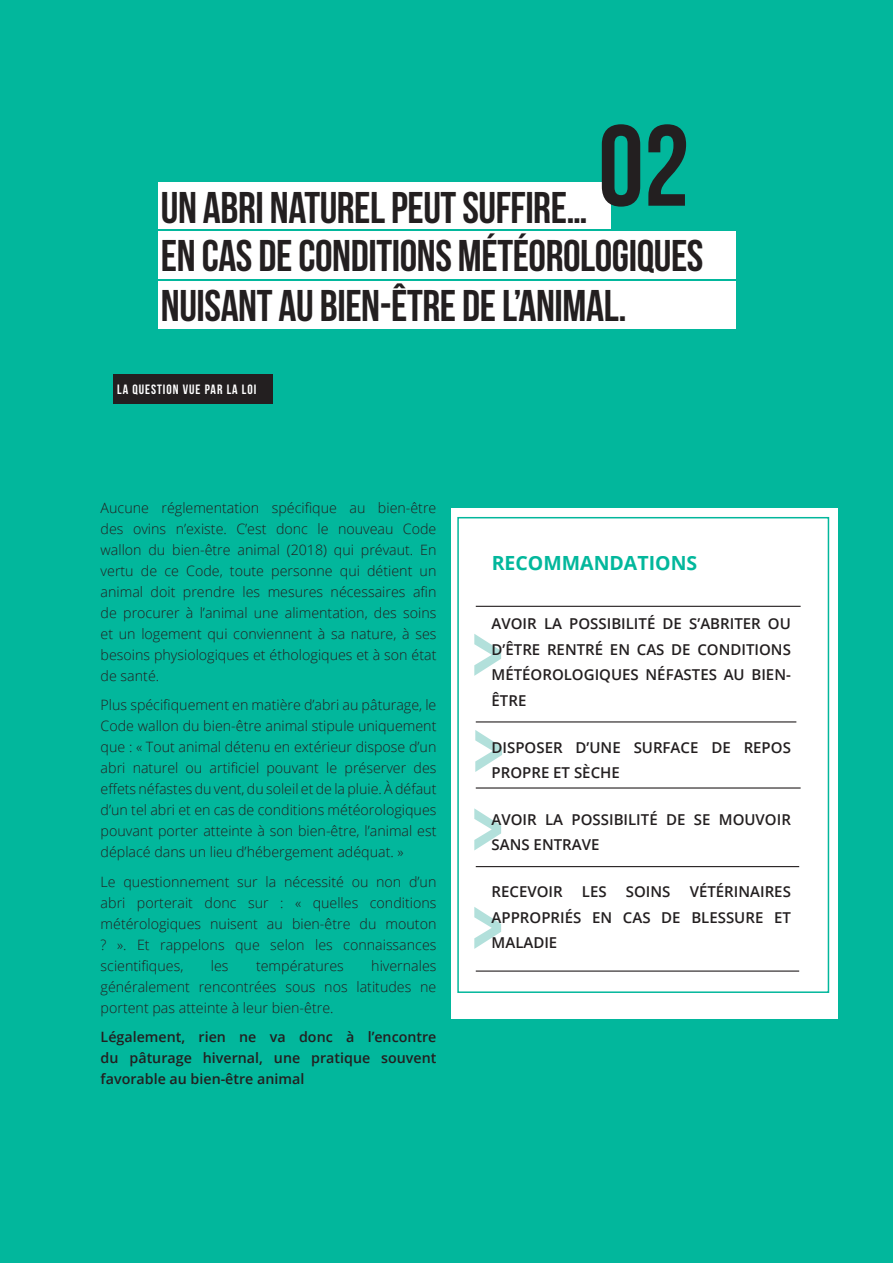
<style>
.page{position:relative;width:893px;height:1263px;background:#02b79c}
.page>*{position:absolute;margin:0;border:0;box-sizing:border-box;transform-origin:0 0}
.t1{font:115.05px "Bebas Neue";color:#231f20}
.t2{font:68.4px/96.1px "Source Code Variable";color:#95d4cd}
.t3{font:44.4px/49.3px "Bebas Neue";letter-spacing:-.01em;color:#231f20}
.t4{font:700 19.5px "Open Sans";color:#02b79c}
.t5{font:600 15px/25.5px "Open Sans";color:#231f20;text-align:justify}
.t6{font:300 14.25px/21px "Open Sans";color:#231f20;text-align:justify}
.t7{font:600 14.25px/21px "Open Sans";color:#231f20;text-align:justify}
.t8{font:13.5px "Bebas Neue";letter-spacing:.075em;color:#fff}
</style>
<div class="page">
<div style="left:451px;top:508px;width:387px;height:511px;background:#fff"></div>
<div style="left:457px;top:517px;width:372px;height:476px;background:#fff;border:2px solid #02b79c"></div>
<hr style="left:476px;top:606px;width:325px;height:1px;background:#231f20">
<hr style="left:476px;top:721px;width:320px;height:1px;background:#231f20">
<hr style="left:476px;top:787px;width:325px;height:1px;background:#231f20">
<hr style="left:476px;top:866px;width:323px;height:1px;background:#231f20">
<hr style="left:476px;top:970px;width:323px;height:2px;background:#231f20">
<div style="left:158px;top:182px;width:453px;height:47px;background:#fff"></div>
<div style="left:158px;top:231px;width:578px;height:48px;background:#fff"></div>
<div style="left:158px;top:281px;width:578px;height:47px;background:#fff"></div>
<div style="left:113px;top:374px;width:160px;height:29px;background:#231f20"></div>
<h1 class="t1" style="left:598px;top:103px;width:93px">02</h1>
<h3 class="t3" style="left:161px;top:182px;width:544px">UN ABRI NATUREL PEUT SUFFIRE…<br>EN CAS DE CONDITIONS MÉTÉOROLOGIQUES<br>NUISANT AU BIEN-ÊTRE DE L’ANIMAL.</h3>
<p class="t8" style="left:117px;top:382px;width:141px">LA QUESTION VUE PAR LA LOI</p>
<p class="t6" style="left:101px;top:497px;width:337px">Aucune réglementation spécifique au bien-être des ovins n’existe. C’est donc le nouveau Code wallon du bien-être animal (2018) qui prévaut. En vertu de ce Code, toute personne qui détient un animal doit prendre les mesures nécessaires afin de procurer à l’animal une alimentation, des soins et un logement qui conviennent à sa nature, à ses besoins physiologiques et éthologiques et à son état de santé.</p>
<p class="t6" style="left:101px;top:694px;width:337px">Plus spécifiquement en matière d’abri au pâturage, le Code wallon du bien-être animal stipule uniquement que : « Tout animal détenu en extérieur dispose d’un abri naturel ou artificiel pouvant le préserver des effets néfastes du vent, du soleil et de la pluie. À défaut d’un tel abri et en cas de conditions météorologiques pouvant porter atteinte à son bien-être, l’animal est déplacé dans un lieu d’hébergement adéquat. »</p>
<p class="t6" style="left:101px;top:871px;width:337px">Le questionnement sur la nécessité ou non d’un abri porterait donc sur : « quelles conditions métérologiques nuisent au bien-être du mouton ? ». Et rappelons que selon les connaissances scientifiques,</p>
<p class="t6" style="left:211px;top:955px;width:19px">les</p>
<p class="t6" style="left:256px;top:955px;width:89px">températures</p>
<p class="t6" style="left:101px;top:955px;width:337px;text-indent:271px">hivernales généralement rencontrées sous nos latitudes ne portent pas atteinte à leur bien-être.</p>
<p class="t7" style="left:101px;top:1026px;width:337px">Légalement, rien ne va donc à l’encontre du pâturage hivernal, une pratique souvent favorable au bien-être animal</p>
<h3 class="t4" style="left:492px;top:549px;width:207px">RECOMMANDATIONS</h3>
<p class="t5" style="left:492px;top:611px;width:301px">AVOIR LA POSSIBILITÉ DE S’ABRITER OU D’ÊTRE RENTRÉ EN CAS DE CONDITIONS MÉTÉOROLOGIQUES NÉFASTES AU BIEN-ÊTRE</p>
<p class="t5" style="left:492px;top:734px;width:301px">DISPOSER D’UNE SURFACE DE REPOS<br>PROPRE ET SÈCHE</p>
<p class="t5" style="left:492px;top:806px;width:301px">AVOIR LA POSSIBILITÉ DE SE MOUVOIR<br>SANS ENTRAVE</p>
<p class="t5" style="left:492px;top:879px;width:73px">RECEVOIR</p>
<p class="t5" style="left:582px;top:879px;width:26px">LES</p>
<p class="t5" style="left:626px;top:879px;width:46px">SOINS</p>
<h2 class="t2" style="left:468px;top:609px;width:44px">&gt; &gt;</h2>
<h2 class="t2" style="left:468px;top:782px;width:43px;line-height:98.4px">&gt; &gt;</h2>
<p class="t5" style="left:492px;top:879px;width:301px;text-indent:198px">VÉTÉRINAIRES APPROPRIÉS EN CAS DE BLESSURE ET MALADIE</p>
</div>
